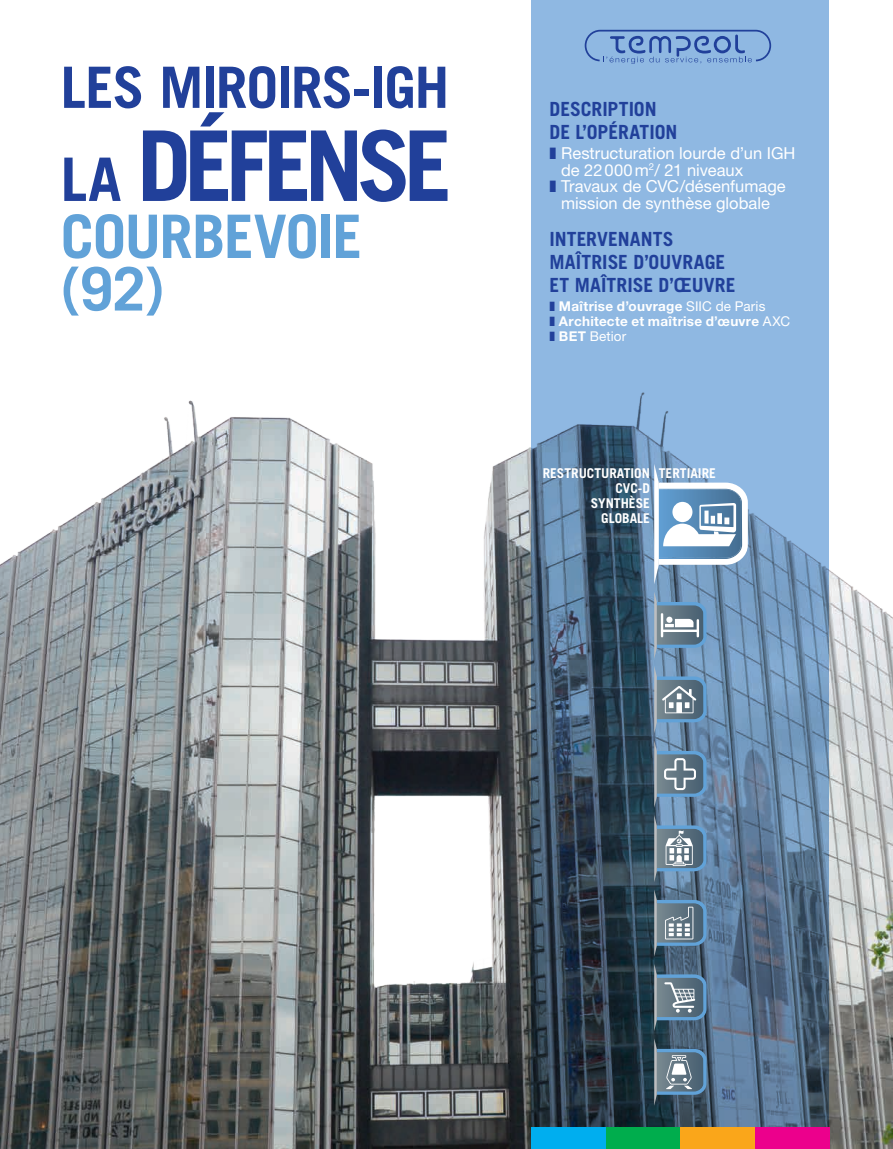
<style>
.page{position:relative;width:893px;height:1149px;background:#fff}
.page>*{position:absolute;margin:0;border:0;box-sizing:border-box;transform-origin:0 0}
.t1{font:700 97.5px "Trade Gothic";letter-spacing:-.075em;color:#21409a}
.t2{font:700 60px/52.5px "Trade Gothic";letter-spacing:-.025em;color:#61a2d8}
.t3{font:700 57px "Trade Gothic";letter-spacing:-.025em;color:#21409a}
.t4{font:700 19.5px/22.5px "Trade Gothic";letter-spacing:.005em;color:#21409a}
.t5{font:16.5px "Helvetica Neue";color:#fff}
.t6{font:700 13.5px/15px "Helvetica Neue";letter-spacing:.02em;color:#fff}
.t7{font:700 13.5px/15px "Trade Gothic";color:#fff;text-align:right}
.s1{font-size:60px}
.s2{color:#21409a}
.s3{font-weight:400}
</style>
<div class="page">
<img style="left:0;top:400px;width:893px;height:748px">
<svg style="left:531px;top:0;width:298px;height:1127px;background:#698aaa"></svg>
<svg style="left:585px;top:30px;width:186px;height:34px;background:#779ed2"></svg>
<svg style="left:654px;top:665px;width:52px;height:68px;background:#7591a8"></svg>
<svg style="left:654px;top:740px;width:52px;height:67px;background:#718ca3"></svg>
<svg style="left:654px;top:814px;width:52px;height:67px;background:#7892a8"></svg>
<svg style="left:654px;top:889px;width:52px;height:67px;background:#688194"></svg>
<svg style="left:654px;top:963px;width:52px;height:67px;background:#657d90"></svg>
<svg style="left:654px;top:1038px;width:52px;height:67px;background:#647b8d"></svg>
<svg style="left:654px;top:591px;width:52px;height:67px;background:#7a96ac"></svg>
<svg style="left:654px;top:463px;width:94px;height:121px"></svg>
<div style="left:672px;top:501px;width:20px;height:21px;background:#fff;border-radius:50%"></div>
<div style="left:531px;top:1127px;width:75px;height:21px;background:#00aeef"></div>
<div style="left:606px;top:1127px;width:74px;height:21px;background:#00ad4d"></div>
<div style="left:680px;top:1127px;width:75px;height:21px;background:#faa61a"></div>
<div style="left:755px;top:1127px;width:74px;height:21px;background:#ec008c"></div>
<h3 class="t3" style="left:61px;top:52px;width:390px">LES MIROIRS-IGH</h3>
<h1 class="t1" style="left:61px;top:106px;width:393px"><span class="s1">LA</span> DÉFENSE</h1>
<h2 class="t2" style="left:61px;top:209px;width:303px">COURBEVOIE (92)</h2>
<p class="t4" style="left:550px;top:98px;width:129px">DESCRIPTION<br>DE L’OPÉRATION</p>
<p class="t5" style="left:550px;top:144px;width:247px"><span class="s2">❚</span> Restructuration lourde d’un IGH</p>
<p class="t5" style="left:561px;top:160px;width:184px">de 22000m<sup>2</sup>/ 21 niveaux</p>
<p class="t5" style="left:550px;top:177px;width:238px"><span class="s2">❚</span> Travaux de CVC/désenfumage</p>
<p class="t5" style="left:561px;top:193px;width:210px">mission de synthèse globale</p>
<p class="t4" style="left:550px;top:228px;width:188px">INTERVENANTS<br>MAÎTRISE D’OUVRAGE<br>ET MAÎTRISE D’ŒUVRE</p>
<p class="t6" style="left:550px;top:298px;width:242px"><span class="s2">❚</span> Maîtrise d’ouvrage <span class="s3">SIIC de Paris<br></span><span class="s2">❚</span> Architecte et maîtrise d’œuvre <span class="s3">AXC </span><span class="s2">❚</span> BET <span class="s3">Betior</span></p>
<p class="t7" style="left:543px;top:465px;width:109px">RESTRUCTURATION<br>CVC-D<br>SYNTHÈSE<br>GLOBALE</p>
<p class="t7" style="left:659px;top:465px;width:59px">TERTIAIRE</p>
</div>
